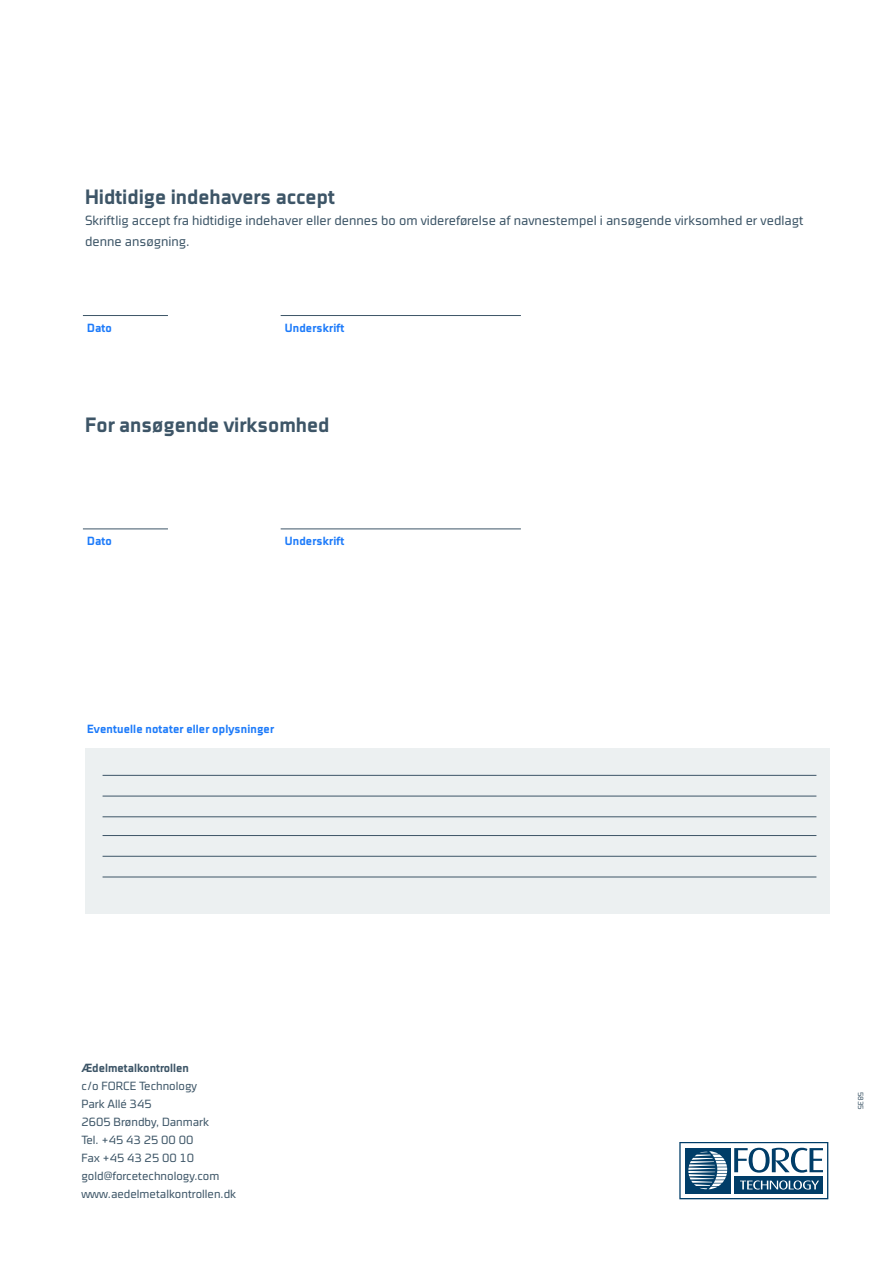
<style>
.page{position:relative;width:893px;height:1263px;background:#fff}
.page>*{position:absolute;margin:0;border:0;box-sizing:border-box;transform-origin:0 0}
.t1{font:700 condensed 21px "Cube OT";color:#3d5567}
.t2{font:300 condensed 13.5px/21px "Cube OT";color:#3d5567}
.t3{font:300 condensed 12px/18px "Cube OT";color:#3d5567}
.t4{font:700 condensed 12px "Cube OT";letter-spacing:.01em;color:#1d7bfa}
.t5{font:700 condensed 12px "Cube OT";color:#3d5567}
.t6{font:300 condensed 7.5px "Cube OT";color:#3d5567}
</style>
<div class="page">
<svg style="left:679px;top:1142px;width:149px;height:57px"></svg>
<div style="left:85px;top:748px;width:744px;height:165px;background:#ecf0f1"></div>
<hr style="left:103px;top:775px;width:713px;height:1px;background:#3d5567">
<hr style="left:103px;top:835px;width:713px;height:1px;background:#3d5567">
<hr style="left:103px;top:796px;width:713px;height:1px;background:#3d5567">
<hr style="left:103px;top:856px;width:713px;height:1px;background:#3d5567">
<hr style="left:103px;top:816px;width:713px;height:1px;background:#3d5567">
<hr style="left:103px;top:877px;width:713px;height:1px;background:#3d5567">
<hr style="left:281px;top:315px;width:240px;height:1px;background:#3d5567">
<hr style="left:281px;top:529px;width:240px;height:1px;background:#3d5567">
<hr style="left:83px;top:315px;width:85px;height:1px;background:#3d5567">
<hr style="left:83px;top:529px;width:85px;height:1px;background:#3d5567">
<h1 class="t1" style="left:85px;top:184px;width:251px">Hidtidige indehavers accept</h1>
<p class="t2" style="left:85px;top:210px;width:720px">Skriftlig accept fra hidtidige indehaver eller dennes bo om videreførelse af navnestempel i ansøgende virksomhed er vedlagt denne ansøgning.</p>
<p class="t4" style="left:87px;top:321px;width:26px">Dato</p>
<p class="t4" style="left:285px;top:321px;width:61px">Underskrift</p>
<h1 class="t1" style="left:85px;top:413px;width:246px">For ansøgende virksomhed</h1>
<p class="t4" style="left:87px;top:534px;width:26px">Dato</p>
<p class="t4" style="left:285px;top:534px;width:61px">Underskrift</p>
<p class="t4" style="left:87px;top:722px;width:188px">Eventuelle notater eller oplysninger</p>
<p class="t5" style="left:81px;top:1061px;width:109px">Ædelmetalkontrollen</p>
<p class="t3" style="left:81px;top:1077px;width:156px">c/o FORCE Technology<br>Park Allé 345<br>2605 Brøndby, Danmark<br>Tel. +45 43 25 00 00<br>Fax +45 43 25 00 10 gold@forcetechnology.com www.aedelmetalkontrollen.dk</p>
<p class="t6" style="left:865px;top:1091px;width:20px;rotate:90deg">5835</p>
</div>
